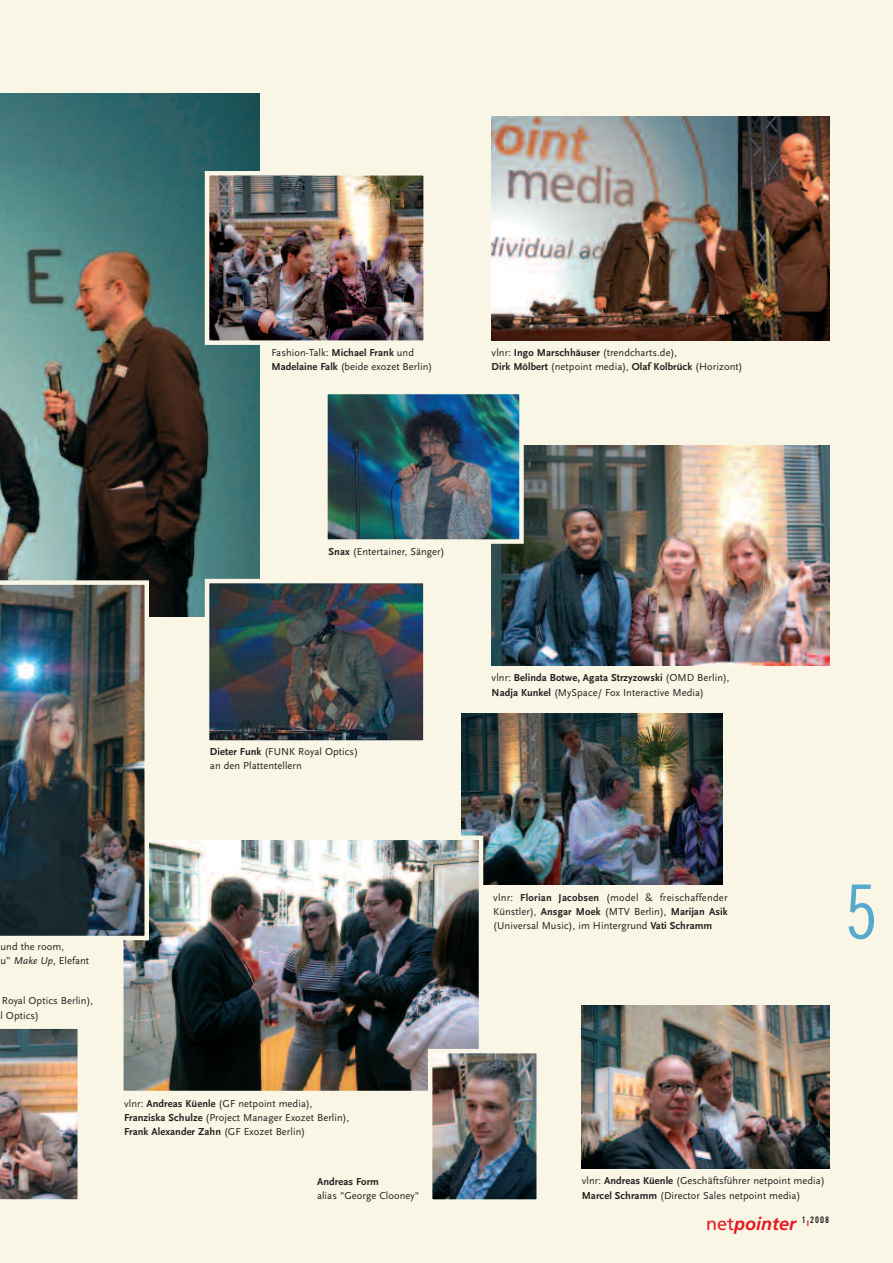
<style>
.page{position:relative;width:893px;height:1263px;background:#f9f6e6}
.page>*{position:absolute;margin:0;border:0;box-sizing:border-box;transform-origin:0 0}
.t1{font:75px "Trade Gothic Cond Eighteen";color:#56abcc}
.t2{font:italic 700 18px "Frutiger";color:#e21a21}
.t3{font:10.5px/14.2px "Scala Sans";letter-spacing:.005em;color:#231f20}
.t4{font:700 10.5px "Scala Sans";letter-spacing:.005em;color:#231f20}
.s1{font-weight:700}
.s2{font-style:italic}
.s3{font-weight:400;font-style:normal}
</style>
<div class="page">
<img style="left:462px;top:714px;width:261px;height:170px">
<img style="left:0;top:94px;width:260px;height:522px">
<img style="left:124px;top:840px;width:354px;height:250px">
<div style="left:119px;top:835px;width:364px;height:260px;border:4px solid #f9f6e6"></div>
<img style="left:582px;top:1005px;width:247px;height:164px">
<img style="left:0;top:580px;width:149px;height:360px">
<img style="left:492px;top:445px;width:337px;height:221px">
<img style="left:0;top:1028px;width:78px;height:172px">
<img style="left:433px;top:1054px;width:103px;height:145px">
<div style="left:428px;top:1049px;width:113px;height:155px;border:4px solid #f9f6e6"></div>
<img style="left:492px;top:117px;width:337px;height:223px">
<img style="left:210px;top:584px;width:213px;height:156px">
<div style="left:205px;top:579px;width:223px;height:166px;border:4px solid #f9f6e6"></div>
<img style="left:328px;top:395px;width:191px;height:144px">
<div style="left:323px;top:390px;width:201px;height:154px;border:4px solid #f9f6e6"></div>
<img style="left:210px;top:176px;width:213px;height:164px">
<div style="left:205px;top:171px;width:223px;height:174px;border:4px solid #f9f6e6"></div>
<p class="t3" style="left:271px;top:345px;width:162px">Fashion-Talk: <span class="s1">Michael Frank</span> und<br><span class="s1">Madelaine Falk</span> (beide exozet Berlin)</p>
<p class="t3" style="left:492px;top:345px;width:252px">vlnr: <span class="s1">Ingo Marschhäuser</span> (trendcharts.de),<br><span class="s1">Dirk Mölbert</span> (netpoint media), <span class="s1">Olaf Kolbrück</span> (Horizont)</p>
<p class="t3" style="left:329px;top:544px;width:118px"><span class="s1">Snax</span> (Entertainer, Sänger)</p>
<p class="t3" style="left:210px;top:744px;width:150px"><span class="s1">Dieter Funk</span> (FUNK Royal Optics) an den Plattentellern</p>
<p class="t3" style="left:1px;top:939px;width:90px">und the room,<br>u” <span class="s2">Make Up</span>, Elefant</p>
<p class="t3" style="left:0;top:993px;width:94px">Royal Optics Berlin), l Optics)</p>
<p class="t3" style="left:124px;top:1096px;width:227px">vlnr: <span class="s1">Andreas Küenle</span> (GF netpoint media),<br><span class="s1">Franziska Schulze</span> (Project Manager Exozet Berlin),<br><span class="s1">Frank Alexander Zahn</span> (GF Exozet Berlin)</p>
<p class="t4" style="left:317px;top:1175px;width:63px">Andreas Form</p>
<p class="t3" style="left:317px;top:1188px;width:104px">alias "George Clooney"</p>
<p class="t3" style="left:492px;top:670px;width:239px">vlnr: <span class="s1">Belinda Botwe, Agata Strzyzowski</span> (OMD Berlin),<br><span class="s1">Nadja Kunkel</span> (MySpace/ Fox Interactive Media)</p>
<p class="t3" style="left:493px;top:890px;width:236px;text-align:justify">vlnr: <span class="s1">Florian Jacobsen</span> (model &amp; freischaffender Künstler), <span class="s1">Ansgar Moek</span> (MTV Berlin), <span class="s1">Marijan Asik </span>(Universal Music), im Hintergrund <span class="s1">Vati Schramm</span></p>
<h1 class="t1" style="left:844px;top:884px;width:35px">5</h1>
<p class="t3" style="left:582px;top:1173px;width:245px;line-height:15px">vlnr: <span class="s1">Andreas Küenle</span> (Geschäftsführer netpoint media)<br><span class="s1">Marcel Schramm</span> (Director Sales netpoint media)</p>
<h2 class="t2" style="left:706px;top:1216px;width:124px"><span class="s3">net</span>pointer <sup>1</sup><sup>ı</sup> <sup>2008</sup></h2>
</div>
